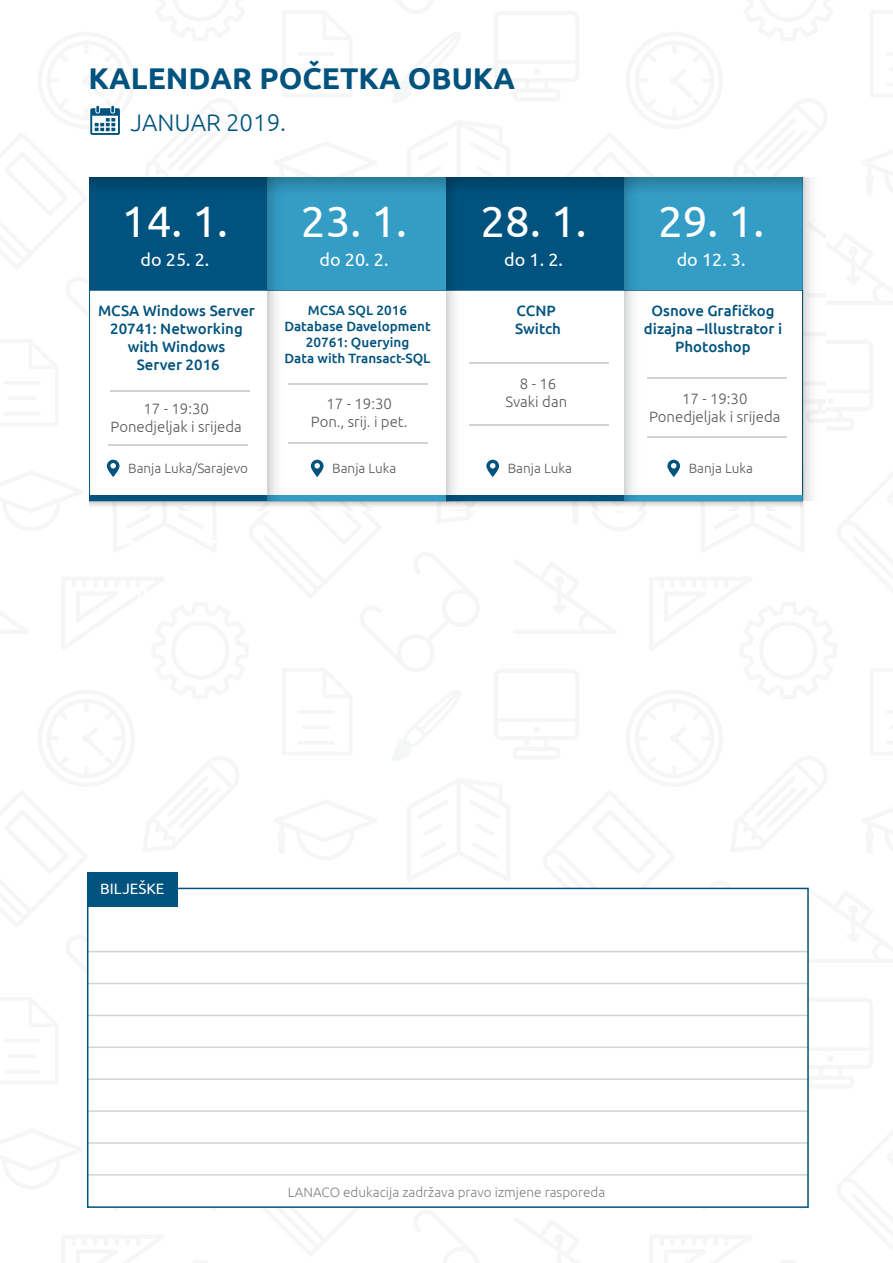
<style>
.page{position:relative;width:893px;height:1263px;background:#fff}
.page>*{position:absolute;margin:0;border:0;box-sizing:border-box;transform-origin:0 0}
.t1{font:43.95px "Ubuntu";color:#fff}
.t2{font:700 30px "Ubuntu";color:#00537e}
.t3{font:300 24px "Ubuntu";color:#00537e}
.t4{font:18px "Ubuntu";color:#fff}
.t5{font:500 15px/18px "Ubuntu";color:#00537e;text-align:center}
.t6{font:300 15px/18px "Ubuntu";color:#58595b;text-align:center}
.t7{font:15px "Ubuntu";color:#fff}
.t8{font:500 13.5px/16.2px "Ubuntu";color:#00537e;text-align:center}
.t9{font:300 13.5px "Ubuntu";color:#58595b}
.t10{font:300 13.5px "Ubuntu";color:#808285}
</style>
<div class="page">
<svg style="left:90px;top:106px;width:30px;height:29px"></svg>
<div style="left:89px;top:290px;width:714px;height:211px;background:#fff;border:1px solid #00537e"></div>
<div style="left:90px;top:178px;width:178px;height:112px;background:#00537e"></div>
<div style="left:268px;top:178px;width:178px;height:112px;background:#349dc6"></div>
<div style="left:446px;top:178px;width:178px;height:112px;background:#00537e"></div>
<div style="left:624px;top:178px;width:178px;height:112px;background:#349dc6"></div>
<svg style="left:90px;top:501px;width:713px;height:9px"></svg>
<div style="left:89px;top:496px;width:179px;height:5px;background:#00537e"></div>
<div style="left:268px;top:496px;width:178px;height:5px;background:#349dc6"></div>
<div style="left:446px;top:496px;width:178px;height:5px;background:#00537e"></div>
<div style="left:624px;top:496px;width:179px;height:5px;background:#349dc6"></div>
<svg style="left:90px;top:178px;width:712px;height:23px"></svg>
<svg style="left:624px;top:178px;width:23px;height:323px"></svg>
<svg style="left:446px;top:178px;width:23px;height:323px"></svg>
<svg style="left:268px;top:178px;width:23px;height:323px"></svg>
<hr style="left:110px;top:390px;width:139px;height:2px;background:#d1d3d4">
<hr style="left:109px;top:444px;width:139px;height:2px;background:#d1d3d4">
<hr style="left:647px;top:378px;width:139px;height:1px;background:#d1d3d4">
<hr style="left:469px;top:362px;width:139px;height:2px;background:#d1d3d4">
<hr style="left:289px;top:384px;width:139px;height:1px;background:#d1d3d4">
<hr style="left:289px;top:443px;width:139px;height:1px;background:#d1d3d4">
<hr style="left:469px;top:424px;width:139px;height:1px;background:#d1d3d4">
<hr style="left:647px;top:436px;width:139px;height:1px;background:#d1d3d4">
<svg style="left:107px;top:460px;width:13px;height:17px"></svg>
<svg style="left:311px;top:460px;width:13px;height:17px"></svg>
<svg style="left:486px;top:460px;width:13px;height:17px"></svg>
<svg style="left:667px;top:460px;width:13px;height:17px"></svg>
<div style="left:803px;top:177px;width:22px;height:324px;background:linear-gradient(to right,#e3e4e5,#fff)"></div>
<hr style="left:88px;top:951px;width:720px;height:1px;background:#d1d3d4">
<hr style="left:88px;top:983px;width:720px;height:1px;background:#d1d3d4">
<hr style="left:88px;top:1015px;width:720px;height:1px;background:#d1d3d4">
<hr style="left:88px;top:1046px;width:720px;height:2px;background:#d1d3d4">
<hr style="left:88px;top:1078px;width:720px;height:2px;background:#d1d3d4">
<hr style="left:88px;top:1110px;width:720px;height:2px;background:#d1d3d4">
<hr style="left:88px;top:1142px;width:720px;height:2px;background:#d1d3d4">
<hr style="left:88px;top:1174px;width:720px;height:1px;background:#d1d3d4">
<div style="left:87px;top:888px;width:722px;height:320px;border:2px solid #00537e"></div>
<div style="left:87px;top:872px;width:90px;height:34px;background:#00537e"></div>
<h2 class="t2" style="left:89px;top:60px;width:428px">KALENDAR POČETKA OBUKA</h2>
<h3 class="t3" style="left:130px;top:108px;width:157px">JANUAR 2019.</h3>
<h1 class="t1" style="left:122px;top:194px;width:108px">14. 1.</h1>
<p class="t4" style="left:141px;top:248px;width:70px">do 25. 2.</p>
<h1 class="t1" style="left:301px;top:194px;width:108px">23. 1.</h1>
<p class="t4" style="left:320px;top:248px;width:70px">do 20. 2.</p>
<p class="t4" style="left:677px;top:248px;width:70px">do 12. 3.</p>
<h1 class="t1" style="left:480px;top:194px;width:108px">28. 1.</h1>
<h1 class="t1" style="left:658px;top:194px;width:108px">29. 1.</h1>
<p class="t4" style="left:504px;top:248px;width:60px">do 1. 2.</p>
<p class="t5" style="left:98px;top:301px;width:158px">MCSA Windows Server<br>20741: Networking with Windows<br>Server 2016</p>
<p class="t5" style="left:644px;top:301px;width:140px">Osnove Grafičkog dizajna –Illustrator i<br>Photoshop</p>
<p class="t8" style="left:284px;top:301px;width:148px">MCSA SQL 2016<br>Database Davelopment<br>20761: Querying<br>Data with Transact-SQL</p>
<p class="t5" style="left:515px;top:301px;width:47px;text-align:left">CCNP<br>Switch</p>
<p class="t6" style="left:520px;top:375px;width:38px">8 - 16</p>
<p class="t6" style="left:111px;top:399px;width:133px">17 - 19:30<br>Ponedjeljak i srijeda</p>
<p class="t6" style="left:649px;top:389px;width:133px">17 - 19:30<br>Ponedjeljak i srijeda</p>
<p class="t6" style="left:326px;top:394px;width:67px">17 - 19:30</p>
<p class="t6" style="left:505px;top:393px;width:63px">Svaki dan</p>
<p class="t6" style="left:311px;top:412px;width:98px">Pon., srij. i pet.</p>
<p class="t9" style="left:128px;top:460px;width:121px">Banja Luka/Sarajevo</p>
<p class="t9" style="left:332px;top:460px;width:66px">Banja Luka</p>
<p class="t9" style="left:508px;top:460px;width:66px">Banja Luka</p>
<p class="t9" style="left:689px;top:460px;width:66px">Banja Luka</p>
<p class="t7" style="left:100px;top:879px;width:66px">BILJEŠKE</p>
<p class="t10" style="left:288px;top:1184px;width:319px">LANACO edukacija zadržava pravo izmjene rasporeda</p>
</div>
